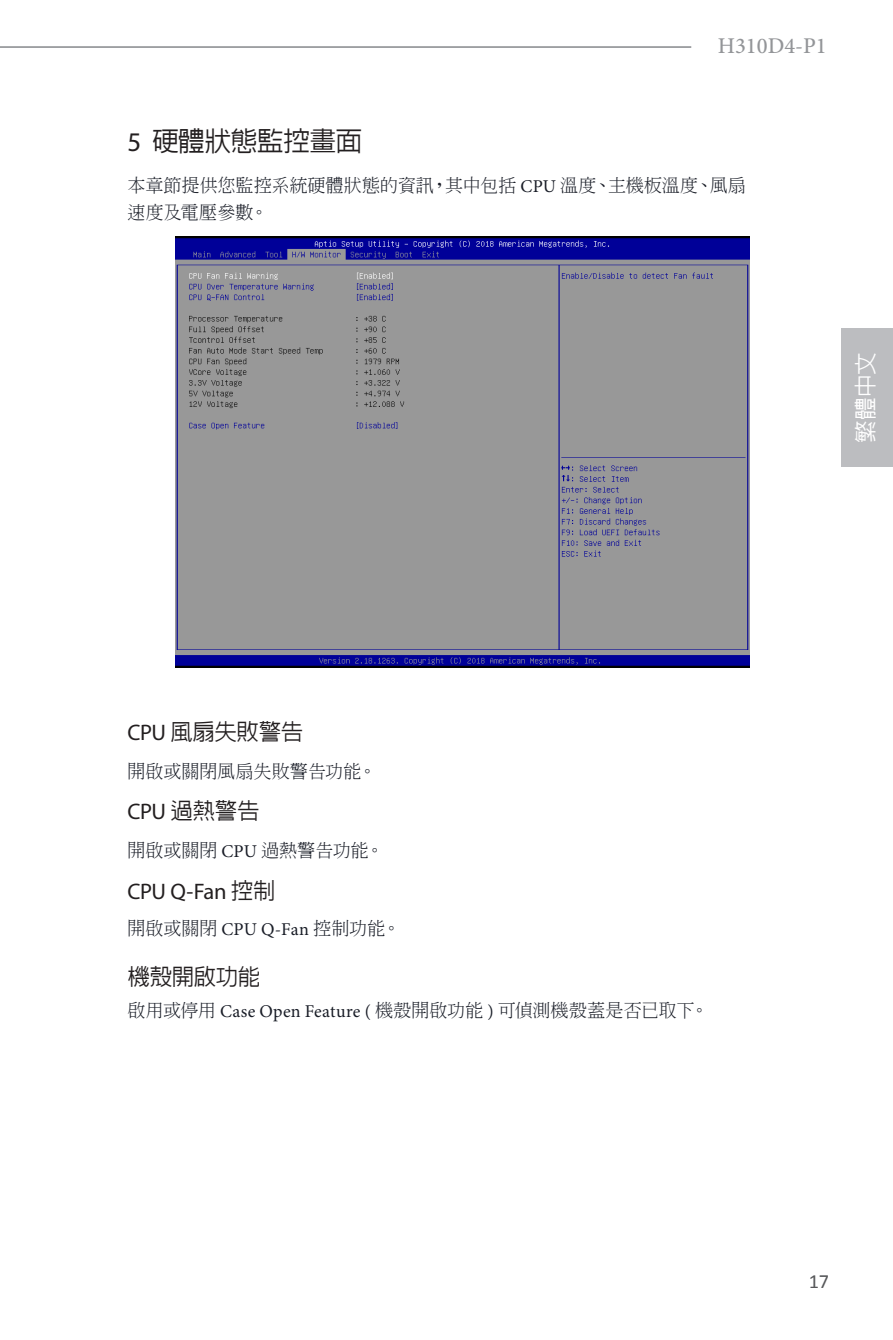
<style>
.page{position:relative;width:893px;height:1340px;background:#fff}
.page>*{position:absolute;margin:0;border:0;box-sizing:border-box;transform-origin:0 0}
.主標{font:500 27px "AR Hei B5 HK";letter-spacing:-.025em;color:#231f20}
.內文{font:500 22.5px "AR Hei B5 HK";letter-spacing:-.015em;color:#231f20}
.內文-2{font:22.5px "Myriad Pro";letter-spacing:-.02em;color:#231f20}
.t1{font:500 22.5px "Minion Pro";color:#939598}
.副標{font:500 22.5px "AR Hei B5 HK";letter-spacing:-.02em;color:#231f20}
.t2{font:500 22.5px "AR Hei B5 HK";color:#fff}
.t3{font:20.25px "Calibri";color:#57585a}
.內文-3{font:300 18px/27px "ARPL Ming U20";color:#191d27}
.s1{font-family:"Myriad Pro";font-weight:400}
.s2{font-family:"Minion Pro";font-weight:400}
.s3{font-family:"AR Hei B5 HK";font-weight:500}
</style>
<div class="page">
<div style="left:841px;top:328px;width:52px;height:139px;background:#bcbdc0"></div>
<hr style="left:0;top:46px;width:691px;height:2px;background:#939598">
<img style="left:175px;top:236px;width:574px;height:431px">
<p class="t1" style="left:718px;top:31px;width:111px">H310D4-P1</p>
<p class="主標" style="left:128px;top:128px;width:236px"><span class="s1">5</span> 硬體狀態監控畫面</p>
<p class="內文-3" style="left:128px;top:171px;width:620px">本章節提供您監控系統硬體狀態的資訊，其中包括 <span class="s2">CPU</span> 溫度、主機板溫度、風扇速度及電壓參數。</p>
<p class="t2" style="left:854px;top:442px;width:91px;rotate:-90deg">繁體中文</p>
<p class="內文" style="left:128px;top:720px;width:177px"><span class="s1">CPU</span> 風扇失敗警告</p>
<p class="內文-3" style="left:128px;top:757px;width:250px">開啟或關閉風扇失敗警告功能。</p>
<p class="內文" style="left:128px;top:799px;width:133px"><span class="s1">CPU</span> 過熱警告</p>
<p class="內文-3" style="left:128px;top:837px;width:258px">開啟或關閉 <span class="s2">CPU</span> 過熱警告功能。</p>
<p class="內文-2" style="left:128px;top:877px;width:149px">CPU Q-Fan <span class="s3">控制</span></p>
<p class="內文-3" style="left:128px;top:914px;width:274px">開啟或關閉 <span class="s2">CPU Q-Fan</span> 控制功能。</p>
<p class="副標" style="left:128px;top:965px;width:134px">機殼開啟功能</p>
<p class="內文-3" style="left:128px;top:997px;width:582px">啟用或停用 <span class="s2">Case Open Feature (</span> 機殼開啟功能 <span class="s2">)</span> 可偵測機殼蓋是否已取下。</p>
<p class="t3" style="left:809px;top:1268px;width:22px">17</p>
</div>
